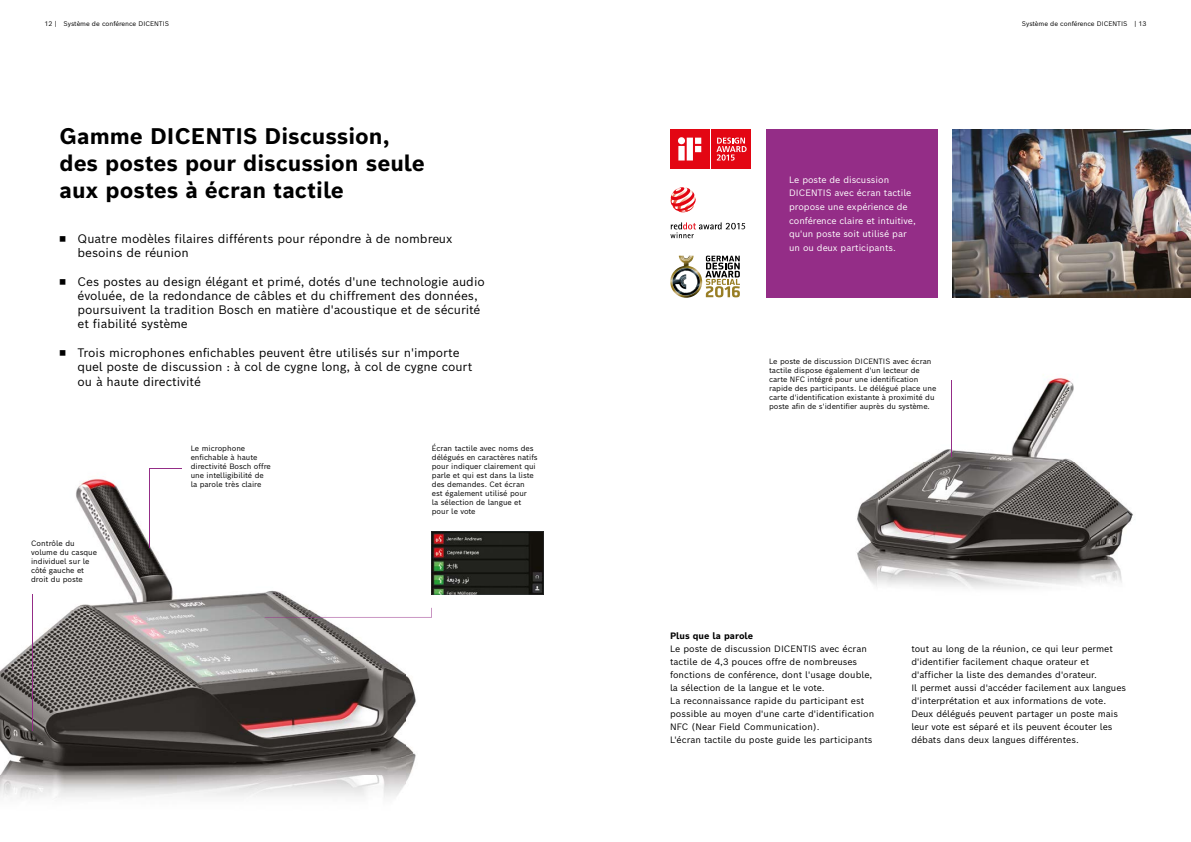
<style>
.page{position:relative;width:1191px;height:842px;background:#fff}
.page>*{position:absolute;margin:0;border:0;box-sizing:border-box;transform-origin:0 0}
.t1{font:700 22px/27px "Bosch Sans";color:#000}
.t2{font:12px/14.2px "Bosch Sans";color:#000}
.t3{font:9px/13px "Bosch Sans";letter-spacing:.005em;color:#000}
.t4{font:9px/13.6px "Bosch Sans";color:#fff}
.t5{font:700 9px "Bosch Sans";letter-spacing:.005em;color:#000}
.t6{font:7.5px/9px "Bosch Sans";color:#000}
.t7{font:6.5px "Bosch Sans";letter-spacing:-.005em;color:#000}
.s1{font-size:13px}
</style>
<div class="page">
<img style="left:0;top:468px;width:438px;height:330px">
<img style="left:857px;top:378px;width:276px;height:211px">
<img style="left:953px;top:129px;width:238px;height:169px">
<hr style="left:32px;top:594px;width:1px;height:136px;background:#942d87">
<hr style="left:951px;top:381px;width:1px;height:76px;background:#942d87">
<hr style="left:149px;top:469px;width:32px;height:1px;background:#942d87">
<hr style="left:149px;top:469px;width:1px;height:79px;background:#942d87">
<svg style="left:265px;top:608px;width:167px;height:9px"></svg>
<div style="left:766px;top:129px;width:172px;height:169px;background:#942d87"></div>
<div style="left:670px;top:129px;width:39px;height:40px;background:#e30613"></div>
<svg style="left:678px;top:137px;width:23px;height:23px"></svg>
<div style="left:711px;top:129px;width:40px;height:40px;background:#e30613"></div>
<svg style="left:716px;top:138px;width:30px;height:23px"></svg>
<svg style="left:432px;top:531px;width:111px;height:63px"></svg>
<img style="left:670px;top:274px;width:21px;height:24px">
<svg style="left:672px;top:256px;width:68px;height:41px"></svg>
<svg style="left:670px;top:187px;width:25px;height:25px"></svg>
<svg style="left:670px;top:222px;width:75px;height:16px"></svg>
<p class="t7" style="left:45px;top:18px;width:126px">12 | Système de conférence DICENTIS</p>
<p class="t7" style="left:1022px;top:18px;width:126px">Système de conférence DICENTIS | 13</p>
<h1 class="t1" style="left:60px;top:120px;width:367px">Gamme DICENTIS Discussion, des postes pour discussion seule aux postes à écran tactile</h1>
<h2 class="t2" style="left:78px;top:230px;width:376px;text-indent:-18px"><span class="s1">◾</span> Quatre modèles filaires différents pour répondre à de nombreux besoins de réunion</h2>
<h2 class="t2" style="left:78px;top:273px;width:409px;text-indent:-18px"><span class="s1">◾</span> Ces postes au design élégant et primé, dotés d'une technologie audio évoluée, de la redondance de câbles et du chiffrement des données, poursuivent la tradition Bosch en matière d'acoustique et de sécurité et fiabilité système</h2>
<h2 class="t2" style="left:78px;top:344px;width:396px;text-indent:-18px"><span class="s1">◾</span> Trois microphones enfichables peuvent être utilisés sur n'importe quel poste de discussion : à col de cygne long, à col de cygne court ou à haute directivité</h2>
<p class="t6" style="left:31px;top:538px;width:67px">Contrôle du volume du casque individuel sur le côté gauche et droit du poste</p>
<p class="t6" style="left:191px;top:444px;width:82px">Le microphone enfichable à haute directivité Bosch offre une intelligibilité de la parole très claire</p>
<p class="t6" style="left:432px;top:444px;width:107px">Écran tactile avec noms des délégués en caractères natifs pour indiquer clairement qui parle et qui est dans la liste des demandes. Cet écran<br>est également utilisé pour<br>la sélection de langue et pour le vote</p>
<p class="t4" style="left:789px;top:172px;width:128px">Le poste de discussion<br>DICENTIS avec écran tactile propose une expérience de conférence claire et intuitive, qu'un poste soit utilisé par un ou deux participants.</p>
<p class="t6" style="left:769px;top:356px;width:169px">Le poste de discussion DICENTIS avec écran tactile dispose également d'un lecteur de carte NFC intégré pour une identification rapide des participants. Le délégué place une carte d'identification existante à proximité du poste afin de s'identifier auprès du système.</p>
<p class="t5" style="left:670px;top:628px;width:85px">Plus que la parole</p>
<p class="t3" style="left:670px;top:641px;width:206px">Le poste de discussion DICENTIS avec écran tactile de 4,3 pouces offre de nombreuses fonctions de conférence, dont l'usage double, la sélection de la langue et le vote.<br>La reconnaissance rapide du participant est possible au moyen d'une carte d'identification NFC (Near Field Communication).<br>L'écran tactile du poste guide les participants</p>
<p class="t3" style="left:911px;top:641px;width:216px">tout au long de la réunion, ce qui leur permet d'identifier facilement chaque orateur et d'afficher la liste des demandes d'orateur.<br>Il permet aussi d'accéder facilement aux langues d'interprétation et aux informations de vote.<br>Deux délégués peuvent partager un poste mais leur vote est séparé et ils peuvent écouter les débats dans deux langues différentes.</p>
</div>
